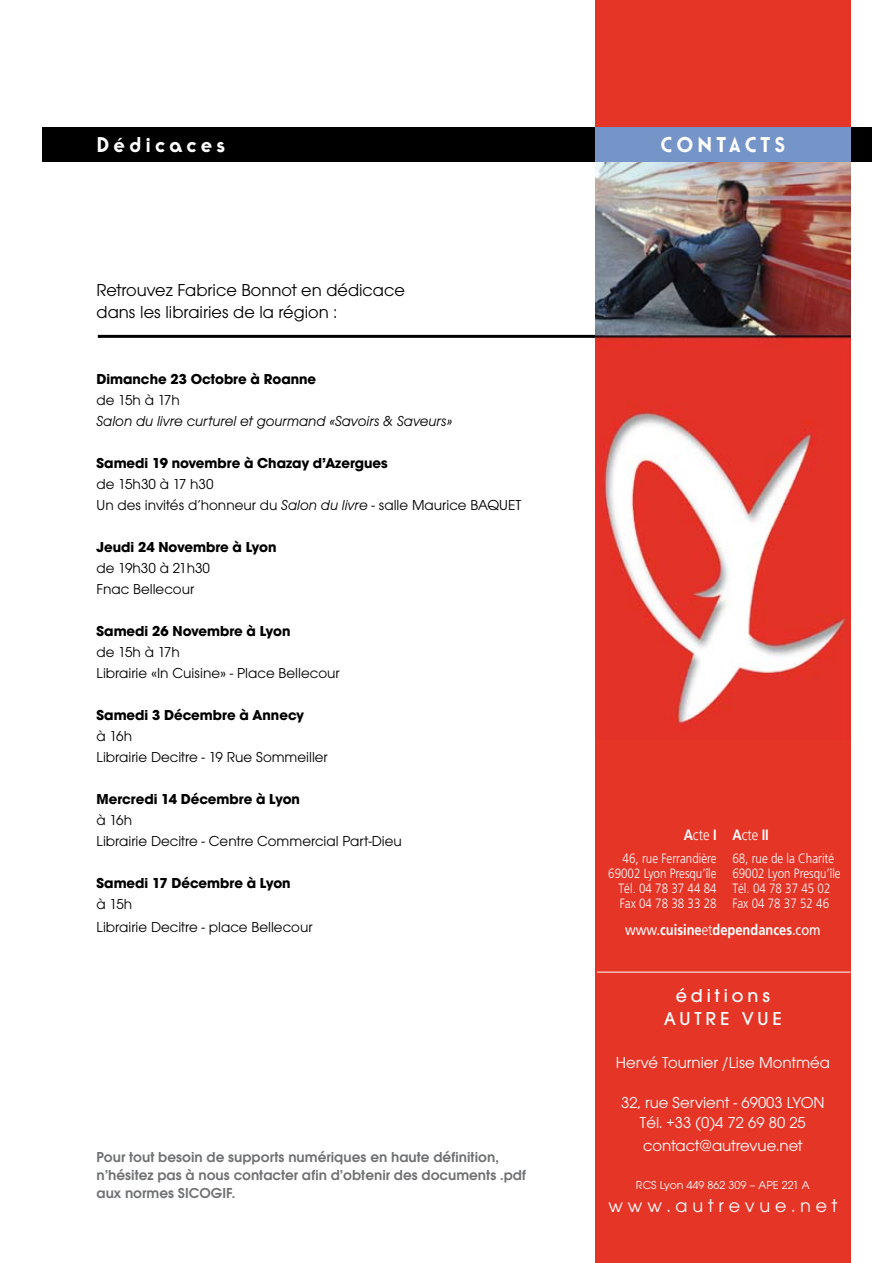
<style>
.page{position:relative;width:893px;height:1263px;background:#fff}
.page>*{position:absolute;margin:0;border:0;box-sizing:border-box;transform-origin:0 0}
.t1{font:700 21px "Ronda IT Cby BT";letter-spacing:.2em;color:#fff}
.t2{font:500 19.5px/23.4px "Avant Garde Gothic Itc T";letter-spacing:.2em;color:#fff;text-align:center}
.t3{font:19.5px "Avant Garde Gothic Itc T";color:#fff}
.t4{font:18px/22.5px "Avant Garde Gothic Itc T";color:#000}
.t5{font:16.5px/19.8px "Avant Garde Gothic Itc T";color:#fff;text-align:center}
.t6{font:15px/21px "Avant Garde Gothic Itc T";color:#000}
.t7{font:700 15px "Avant Garde Gothic Itc T";color:#000}
.t8{font:600 15px/18px "Avant Garde Gothic Itc T";color:#707173}
.t9{font:italic 15px "Avant Garde Gothic Itc T";color:#000}
.t10{font:700 15px "Frutiger";color:#fff;scale:.86 1}
.t11{font:300 15px "Frutiger";color:#fff;scale:.86 1}
.t12{font:300 13.5px/15px "Frutiger";color:#fff;text-align:right;scale:.86 1}
.t13{font:12px "Avant Garde Gothic Itc T";color:#fff}
.s1{font-style:italic}
.s2{font-weight:700}
.s3{font-weight:300}
.s4{font-weight:400}
</style>
<div class="page">
<div style="left:595px;top:727px;width:255px;height:536px;background:#e53527"></div>
<hr style="left:98px;top:335px;width:532px;height:3px;background:#000">
<div style="left:595px;top:0;width:255px;height:740px;background:#e53527"></div>
<img style="left:595px;top:162px;width:255px;height:562px">
<div style="left:43px;top:128px;width:829px;height:34px;background:#000"></div>
<div style="left:595px;top:128px;width:255px;height:34px;background:#7595c8"></div>
<hr style="left:597px;top:972px;width:253px;height:1px;background:#fff">
<h1 class="t1" style="left:97px;top:131px;width:130px">Dédicaces</h1>
<h1 class="t1" style="left:660px;top:131px;width:126px">CONTACTS</h1>
<p class="t4" style="left:97px;top:278px;width:310px">Retrouvez Fabrice Bonnot en dédicace dans les librairies de la région :</p>
<p class="t7" style="left:97px;top:370px;width:221px">Dimanche 23 Octobre à Roanne</p>
<p class="t6" style="left:97px;top:390px;width:85px">de 15h à 17h</p>
<p class="t9" style="left:97px;top:413px;width:357px">Salon du livre curturel et gourmand «Savoirs &amp; Saveurs»</p>
<p class="t7" style="left:97px;top:454px;width:293px">Samedi 19 novembre à Chazay d’Azergues</p>
<p class="t6" style="left:97px;top:474px;width:426px">de 15h30 à 17 h30<br>Un des invités d’honneur du <span class="s1">Salon du livre</span> - salle Maurice BAQUET</p>
<p class="t7" style="left:97px;top:538px;width:181px">Jeudi 24 Novembre à Lyon</p>
<p class="t6" style="left:97px;top:558px;width:115px">de 19h30 à 21h30<br>Fnac Bellecour</p>
<p class="t7" style="left:97px;top:622px;width:195px">Samedi 26 Novembre à Lyon</p>
<p class="t6" style="left:97px;top:642px;width:245px">de 15h à 17h<br>Librairie «In Cuisine» - Place Bellecour</p>
<p class="t7" style="left:97px;top:706px;width:209px">Samedi 3 Décembre à Annecy</p>
<p class="t6" style="left:97px;top:726px;width:233px">à 16h<br>Librairie Decitre - 19 Rue Sommeiller</p>
<p class="t7" style="left:97px;top:790px;width:205px">Mercredi 14 Décembre à Lyon</p>
<p class="t6" style="left:97px;top:810px;width:307px">à 16h<br>Librairie Decitre - Centre Commercial Part-Dieu</p>
<p class="t7" style="left:97px;top:874px;width:196px">Samedi 17 Décembre à Lyon</p>
<p class="t6" style="left:97px;top:893px;width:218px;line-height:22.5px">à 15h<br>Librairie Decitre - place Bellecour</p>
<p class="t8" style="left:97px;top:1147px;width:431px">Pour tout besoin de supports numériques en haute définition, n’hésitez pas à nous contacter afin d’obtenir des documents .pdf aux normes SICOGIF.</p>
<p class="t11" style="left:684px;top:826px;width:40px"><span class="s2">A</span>cte <span class="s2">I</span></p>
<p class="t12" style="left:608px;top:850px;width:128px">46, rue Ferrandière<br>69002 Lyon Presqu’île<br>Tél. 04 78 37 44 84<br>Fax 04 78 38 33 28</p>
<p class="t10" style="left:732px;top:826px;width:44px">A<span class="s3">cte</span> II</p>
<p class="t12" style="left:732px;top:850px;width:128px;text-align:left">68, rue de la Charité<br>69002 Lyon Presqu’île<br>Tél. 04 78 37 45 02<br>Fax 04 78 37 52 46</p>
<p class="t10" style="left:625px;top:921px;width:229px"><span class="s4">www.</span>cuisine<span class="s3">et</span>dependances<span class="s4">.com</span></p>
<h2 class="t2" style="left:664px;top:983px;width:119px">éditions<br>AUTRE VUE</h2>
<p class="t5" style="left:616px;top:1052px;width:216px">Hervé Tournier /Lise Montméa</p>
<p class="t5" style="left:621px;top:1092px;width:205px">32, rue Servient - 69003 LYON<br>Tél. +33 (0)4 72 69 80 25</p>
<p class="t5" style="left:643px;top:1135px;width:161px">contact@autrevue.net</p>
<p class="t13" style="left:636px;top:1178px;width:175px">RCS Lyon 449 862 309 – APE 221 A</p>
<h2 class="t3" style="left:608px;top:1194px;width:230px">w w w . a u t r e v u e . n e t</h2>
</div>
